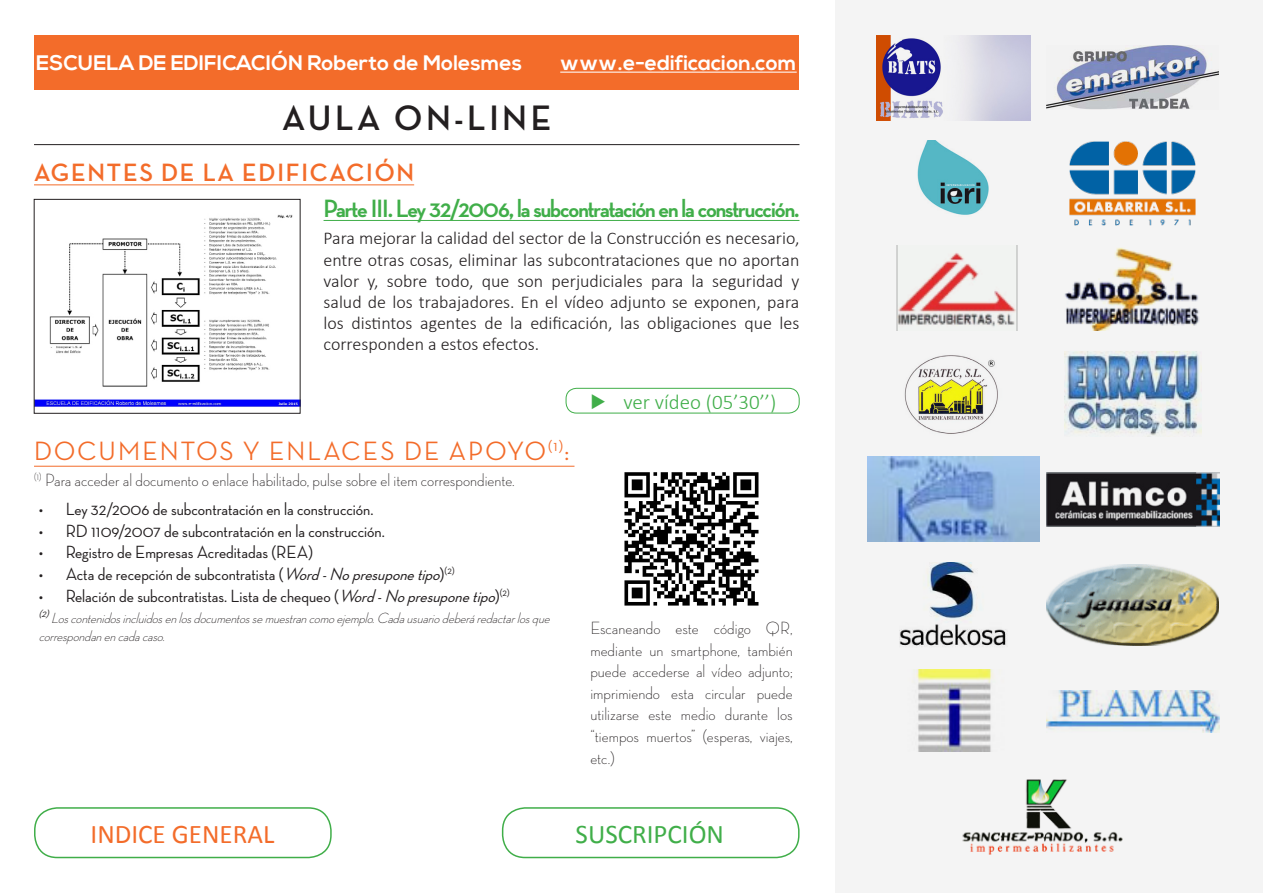
<style>
.page{position:relative;width:1263px;height:893px;background:#fff}
.page>*{position:absolute;margin:0;border:0;box-sizing:border-box;transform-origin:0 0}
.t1{font:700 36px "Neutra Disp";letter-spacing:.1em;color:#231f20}
.t2{font:500 27px "Neutra Disp";letter-spacing:.08em;color:#f36c2a}
.t3{font:27px "Calibri";color:#f36c2a}
.t4{font:27px "Calibri";color:#40ae49}
.t5{font:700 25.5px "Neutra Disp";letter-spacing:-.04em;color:#40ae49}
.t6{font:700 25.5px "Neutra Disp";letter-spacing:.07em;color:#f36c2a}
.t7{font:700 21px "Nexa";color:#fff}
.t8{font:300 21px "Calibri";color:#40ae49}
.t9{font:300 18px/21.1px "Calibri";color:#231f20;text-align:justify}
.t10{font:300 18px/21.6px "Neutra Disp";color:#231f20;text-align:justify}
.t11{font:500 18px "Neutra Disp";color:#231f20}
.t12{font:italic 300 15px/18px "Neutra Disp";color:#231f20}
.s1{font-style:italic}
</style>
<div class="page">
<img style="left:36px;top:214px;width:262px;height:192px">
<hr style="left:34px;top:144px;width:765px;height:1px;background:#231f20">
<hr style="left:324px;top:220px;width:475px;height:1px;background:#40ae49">
<hr style="left:34px;top:185px;width:380px;height:1px;background:#f36c2a">
<img style="left:624px;top:472px;width:135px;height:134px">
<div style="left:34px;top:35px;width:765px;height:54px;background:#f36c2a"></div>
<hr style="left:560px;top:72px;width:237px;height:1px;background:#fff">
<div style="left:566px;top:388px;width:233px;height:25px;border:1px solid #40ae49;border-radius:10px"></div>
<hr style="left:34px;top:466px;width:540px;height:1px;background:#f36c2a">
<div style="left:502px;top:807px;width:297px;height:51px;border:2px solid #40ae49;border-radius:23px"></div>
<div style="left:34px;top:807px;width:298px;height:51px;border:2px solid #40ae49;border-radius:23px"></div>
<img style="left:836px;top:0;width:427px;height:893px">
<p class="t7" style="left:36px;top:51px;width:488px">ESCUELA DE EDIFICACIÓN Roberto de Molesmes</p>
<p class="t7" style="left:560px;top:51px;width:238px">www.e-edificacion.com</p>
<p class="t1" style="left:282px;top:98px;width:271px">AULA ON-LINE</p>
<p class="t6" style="left:34px;top:159px;width:382px">AGENTES DE LA EDIFICACIÓN</p>
<p class="t5" style="left:324px;top:194px;width:477px">Parte III. Ley 32/2006, la subcontratación en la construcción.</p>
<p class="t9" style="left:324px;top:227px;width:477px">Para mejorar la calidad del sector de la Construcción es necesario, entre otras cosas, eliminar las subcontrataciones que no aportan valor y, sobre todo, que son perjudiciales para la seguridad y salud de los trabajadores. En el vídeo adjunto se exponen, para los distintos agentes de la edificación, las obligaciones que les corresponden a estos efectos.</p>
<p class="t2" style="left:34px;top:436px;width:537px">DOCUMENTOS Y ENLACES DE APOYO<sup>(1)</sup>:</p>
<p class="t10" style="left:34px;top:470px;width:482px"><sup>(1)</sup> Para acceder al documento o enlace habilitado, pulse sobre el item correspondiente.</p>
<p class="t11" style="left:39px;top:499px;width:336px">• Ley 32/2006 de subcontratación en la construcción.</p>
<p class="t11" style="left:39px;top:521px;width:348px">• RD 1109/2007 de subcontratación en la construcción.</p>
<p class="t11" style="left:39px;top:542px;width:276px">• Registro de Empresas Acreditadas (REA)</p>
<p class="t11" style="left:39px;top:564px;width:417px">• Acta de recepción de subcontratista (<span class="s1">Word-Nopresuponetipo</span>)<sup>(2)</sup></p>
<p class="t11" style="left:39px;top:586px;width:473px">• Relación de subcontratistas. Lista de chequeo (<span class="s1">Word-Nopresuponetipo</span>)<sup>(2)</sup></p>
<p class="t12" style="left:39px;top:609px;width:517px"><sup>(2)</sup> Loscontenidosincluidosenlosdocumentossemuestrancomoejemplo.Cadausuariodeberáredactarlosque correspondanencadacaso.</p>
<p class="t8" style="left:623px;top:389px;width:154px">ver vídeo (05’30’’)</p>
<p class="t10" style="left:590px;top:617px;width:204px">Escaneando este código QR, mediante un smartphone, también puede accederse al vídeo adjunto; imprimiendo esta circular puede utilizarse este medio durante los “tiempos muertos” (esperas, viajes, etc.)</p>
<p class="t3" style="left:91px;top:817px;width:185px">INDICE GENERAL</p>
<p class="t4" style="left:576px;top:817px;width:150px">SUSCRIPCIÓN</p>
</div>
